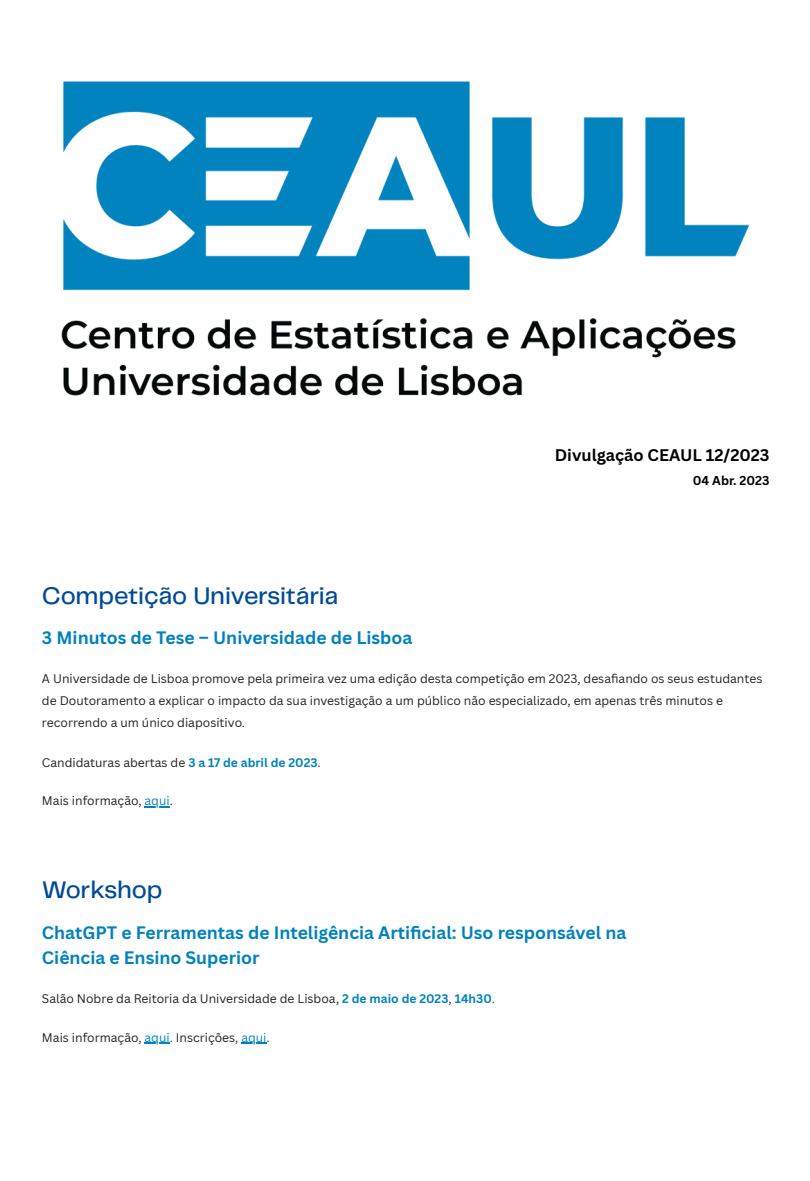
<style>
.page{position:relative;width:810px;height:1181px;background:#fff}
.page>*{position:absolute;margin:0;border:0;box-sizing:border-box;transform-origin:0 0}
.t1{font:500 24.9px "Telegraf";letter-spacing:-.01em;color:#004a98}
.t2{font:700 17.55px/25.2px "Canva Sans";color:#0082be}
.t3{font:700 16.35px "Canva Sans";color:#000}
.t4{font:700 12.6px "Canva Sans";color:#000}
.t5{font:12.15px/22.2px "Canva Sans";color:#212121}
.s1{font-weight:700;color:#0082be}
.s2{color:#0082be}
</style>
<div class="page">
<svg style="left:145px;top:806px;width:25px;height:1px"></svg>
<svg style="left:145px;top:1042px;width:25px;height:1px"></svg>
<svg style="left:241px;top:1042px;width:26px;height:1px"></svg>
<img style="left:61px;top:81px;width:689px;height:315px">
<p class="t3" style="left:555px;top:443px;width:216px">Divulgação CEAUL 12/2023</p>
<p class="t4" style="left:693px;top:471px;width:78px">04 Abr. 2023</p>
<p class="t1" style="left:42px;top:585px;width:298px">Competição Universitária</p>
<p class="t2" style="left:42px;top:624px;width:372px">3 Minutos de Tese – Universidade de Lisboa</p>
<p class="t5" style="left:42px;top:667px;width:722px">A Universidade de Lisboa promove pela primeira vez uma edição desta competição em 2023, desafi ando os seus estudantes de Doutoramento a explicar o impacto da sua investigação a um público não especializado, em apenas três minutos e recorrendo a um único diapositivo.</p>
<p class="t5" style="left:42px;top:751px;width:280px">Candidaturas abertas de <span class="s1">3 a 17 de abril de 2023</span>.</p>
<p class="t5" style="left:42px;top:789px;width:132px">Mais informação, <span class="s2">aqui</span>.</p>
<p class="t1" style="left:42px;top:879px;width:122px">Workshop</p>
<p class="t2" style="left:42px;top:919px;width:586px">ChatGPT e Ferramentas de Inteligência Artifi cial: Uso responsável na<br>Ciência e Ensino Superior</p>
<p class="t5" style="left:42px;top:987px;width:455px">Salão Nobre da Reitoria da Universidade de Lisboa, <span class="s1">2 de maio de 2023</span>, <span class="s1">14h30</span>.</p>
<p class="t5" style="left:42px;top:1025px;width:229px">Mais informação, <span class="s2">aqui</span>. Inscrições, <span class="s2">aqui</span>.</p>
</div>
